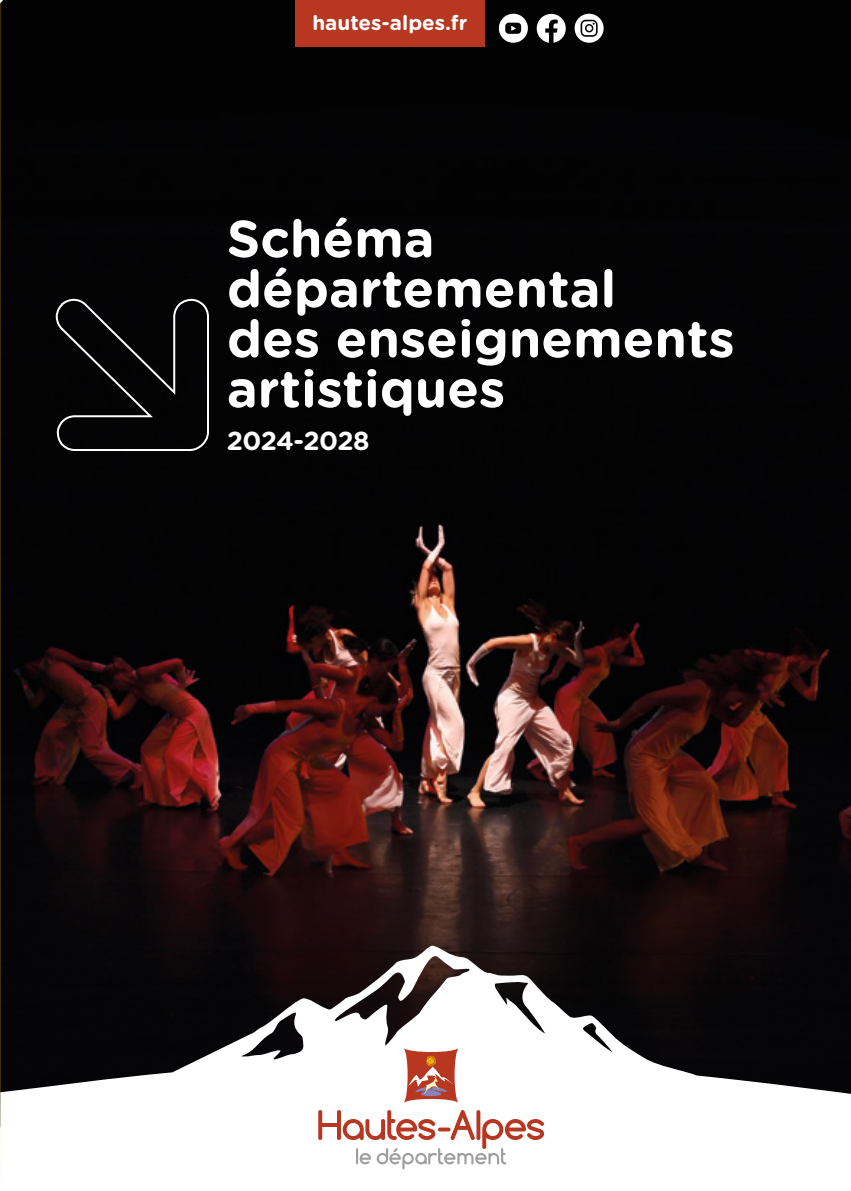
<style>
.page{position:relative;width:851px;height:1191px;background:#fff}
.page>*{position:absolute;margin:0;border:0;box-sizing:border-box;transform-origin:0 0}
.t1{font:700 52px/50px "Gotham Rounded";color:#fff}
.t2{font:700 26px "Gotham Rounded";letter-spacing:-.025em;color:#fff}
.t3{font:700 20.6px "Gotham Rounded";color:#fff}
</style>
<div class="page">
<img style="left:0;top:0;width:850px;height:945px">
<svg style="left:55px;top:298px;width:155px;height:154px;background:#101010"></svg>
<div style="left:295px;top:0;width:189px;height:46px;background:#b73720"></div>
<svg style="left:574px;top:14px;width:29px;height:29px"></svg>
<svg style="left:536px;top:14px;width:29px;height:29px"></svg>
<svg style="left:498px;top:14px;width:30px;height:29px"></svg>
<svg style="left:0;top:945px;width:850px;height:225px"></svg>
<svg style="left:403px;top:1048px;width:55px;height:55px"></svg>
<svg style="left:395px;top:1055px;width:72px;height:43px"></svg>
<svg style="left:318px;top:1110px;width:226px;height:59px"></svg>
<div style="left:0;top:0;width:189px;height:293px;background:#020202"></div>
<p class="t3" style="left:312px;top:8px;width:156px">hautes-alpes.fr</p>
<p class="t1" style="left:227px;top:211px;width:509px">Schéma départemental<br>des enseignements artistiques</p>
<p class="t2" style="left:227px;top:421px;width:144px">2024-2028</p>
</div>
